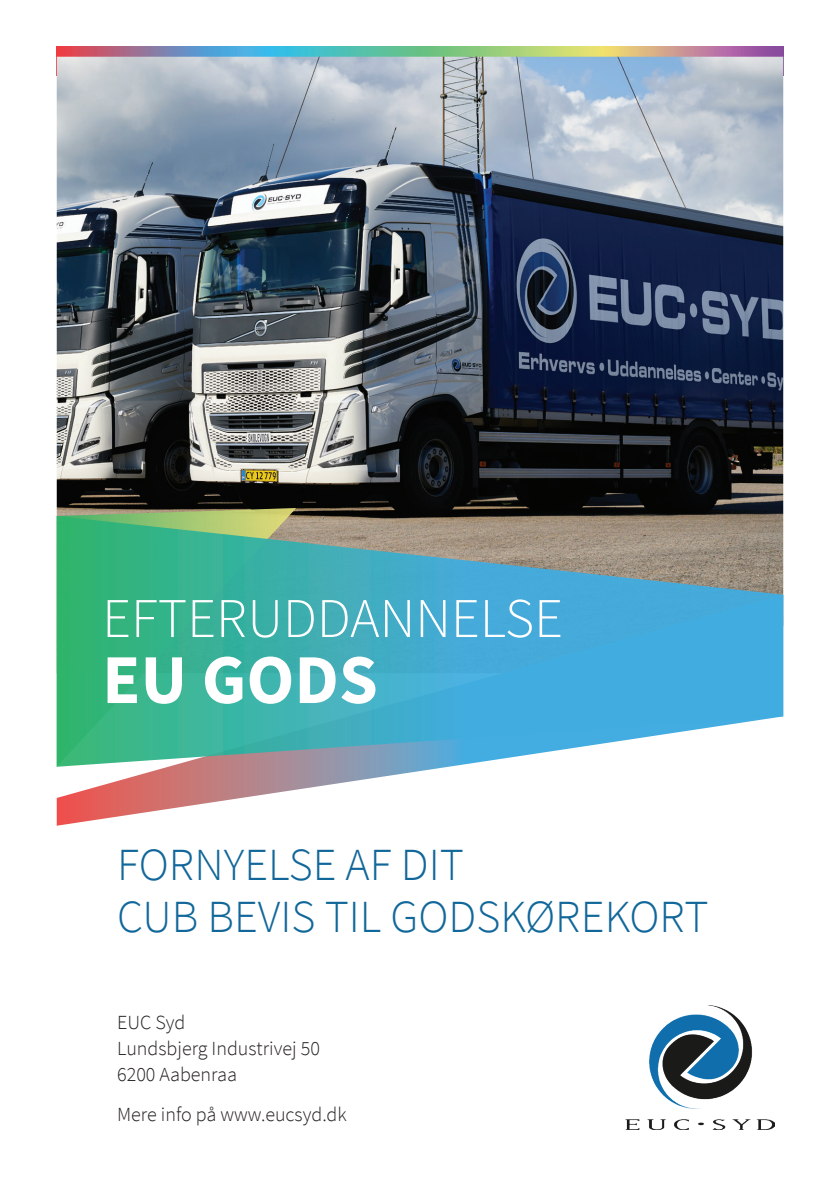
<style>
.page{position:relative;width:840px;height:1191px;background:#fff}
.page>*{position:absolute;margin:0;border:0;box-sizing:border-box;transform-origin:0 0}
.t1{font:700 70px "Source Sans Pro";color:#fff}
.t2{font:300 56px "Source Sans Pro";color:#fff}
.t3{font:300 46px/52px "Source Sans Pro";color:#11679a}
.t4{font:300 20px/26px "Source Sans Pro";color:#231f20}
</style>
<div class="page">
<svg style="left:57px;top:47px;width:725px;height:10px;background:#92a69b"></svg>
<img style="left:57px;top:57px;width:725px;height:459px">
<svg style="left:57px;top:767px;width:390px;height:58px"></svg>
<svg style="left:57px;top:508px;width:239px;height:8px;background:#989c67"></svg>
<svg style="left:57px;top:516px;width:725px;height:251px;background:#58aeb2"></svg>
<img style="left:625px;top:1005px;width:149px;height:124px">
<h2 class="t2" style="left:102px;top:584px;width:462px">EFTERUDDANNELSE</h2>
<h1 class="t1" style="left:102px;top:635px;width:277px">EU GODS</h1>
<h3 class="t3" style="left:117px;top:838px;width:592px">FORNYELSE AF DIT<br>CUB BEVIS TIL GODSKØREKORT</h3>
<p class="t4" style="left:117px;top:1009px;width:204px">EUC Syd<br>Lundsbjerg Industrivej 50<br>6200 Aabenraa</p>
<p class="t4" style="left:117px;top:1101px;width:231px">Mere info på www.eucsyd.dk</p>
</div>
